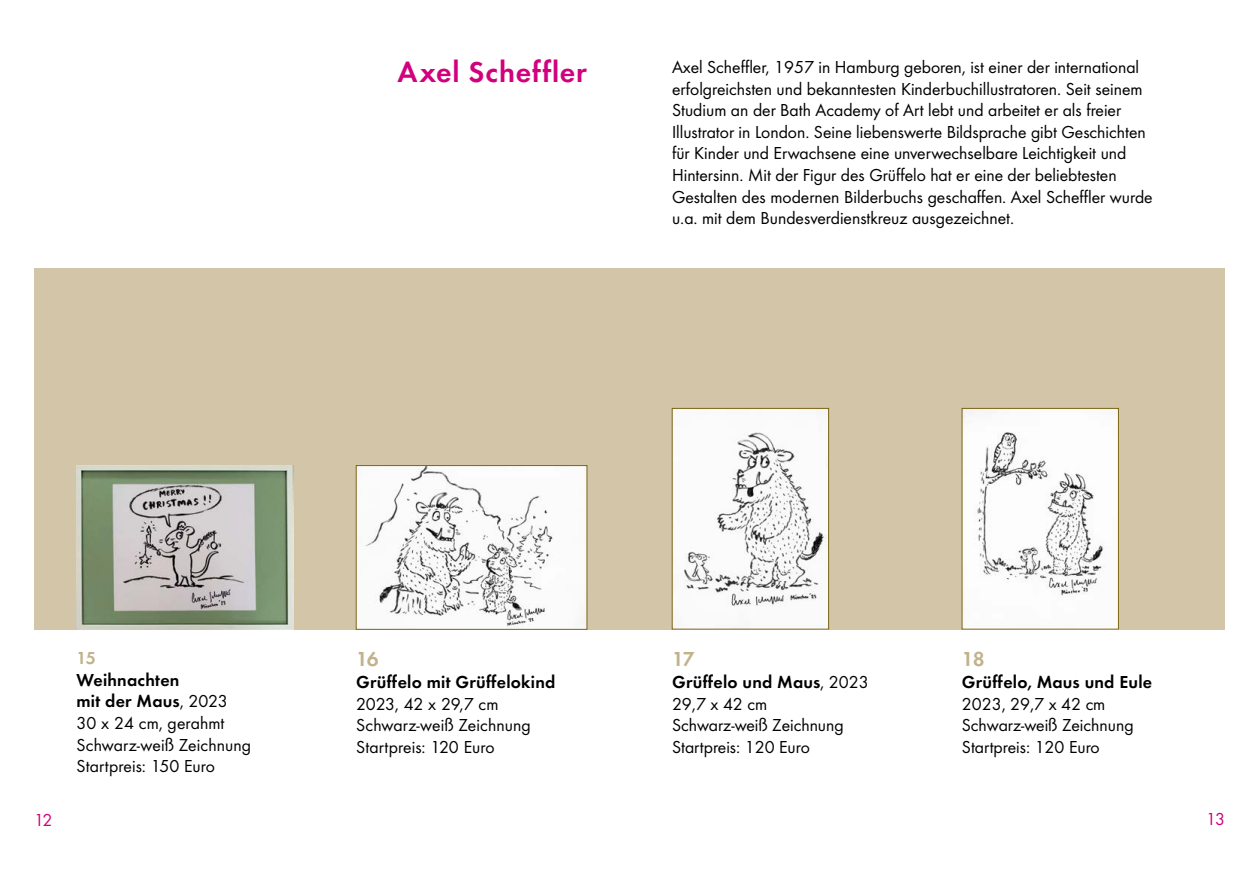
<style>
.page{position:relative;width:1259px;height:893px;background:#fff}
.page>*{position:absolute;margin:0;border:0;box-sizing:border-box;transform-origin:0 0}
.t1{font:30px "Futura Dem";letter-spacing:.025em;color:#d2007d}
.t2{font:21px "Futura Dem";color:#c2b28b}
.t3{font:18px/21.6px "Futura Boo";color:#000}
.t4{font:18px/21.6px "Futura Dem";letter-spacing:.01em;color:#000}
.t5{font:18px "Futura Boo";color:#d2007d}
.t6{font:18px "Futura Dem";color:#c2b28b}
.s1{font-family:"Futura Boo"}
</style>
<div class="page">
<div style="left:34px;top:268px;width:1191px;height:361px;background:#d2c5a8"></div>
<img style="left:77px;top:466px;width:216px;height:163px">
<img style="left:358px;top:467px;width:227px;height:160px">
<img style="left:674px;top:410px;width:153px;height:217px">
<div style="left:672px;top:408px;width:157px;height:221px;border:1px solid #7b6415"></div>
<img style="left:964px;top:410px;width:152px;height:217px">
<h1 class="t1" style="left:397px;top:50px;width:191px">Axel Scheffler</h1>
<p class="t3" style="left:672px;top:56px;width:482px">Axel Scheffler, 1957 in Hamburg geboren, ist einer der international erfolgreichsten und bekanntesten Kinderbuchillustratoren. Seit seinem Studium an der Bath Academy of Art lebt und arbeitet er als freier Illustrator in London. Seine liebenswerte Bildsprache gibt Geschichten für Kinder und Erwachsene eine unverwechselbare Leichtigkeit und Hintersinn. Mit der Figur des Grüffelo hat er eine der beliebtesten Gestalten des modernen Bilderbuchs geschaffen. Axel Scheffler wurde u.a. mit dem Bundesverdienstkreuz ausgezeichnet.</p>
<p class="t6" style="left:77px;top:645px;width:21px">15</p>
<p class="t4" style="left:77px;top:667px;width:153px">Weihnachten<br>mit der Maus<span class="s1">, 2023</span></p>
<p class="t3" style="left:77px;top:712px;width:176px">30 x 24 cm, gerahmt<br>Schwarz-weiß Zeichnung<br>Startpreis: 150 Euro</p>
<p class="t2" style="left:356px;top:644px;width:24px">16</p>
<p class="t4" style="left:356px;top:670px;width:201px">Grüffelo mit Grüffelokind</p>
<p class="t3" style="left:356px;top:693px;width:176px">2023, 42 x 29,7 cm<br>Schwarz-weiß Zeichnung<br>Startpreis: 120 Euro</p>
<p class="t2" style="left:672px;top:644px;width:24px">17</p>
<p class="t4" style="left:672px;top:670px;width:198px">Grüffelo und Maus<span class="s1">, 2023</span></p>
<p class="t3" style="left:672px;top:693px;width:173px">29,7 x 42 cm<br>Schwarz-weiß Zeichnung<br>Startpreis: 120 Euro</p>
<p class="t2" style="left:962px;top:644px;width:24px">18</p>
<p class="t4" style="left:962px;top:670px;width:192px">Grüffelo, Maus und Eule</p>
<p class="t3" style="left:962px;top:693px;width:173px">2023, 29,7 x 42 cm<br>Schwarz-weiß Zeichnung<br>Startpreis: 120 Euro</p>
<p class="t5" style="left:34px;top:809px;width:20px">12</p>
<p class="t5" style="left:1206px;top:808px;width:20px">13</p>
</div>
